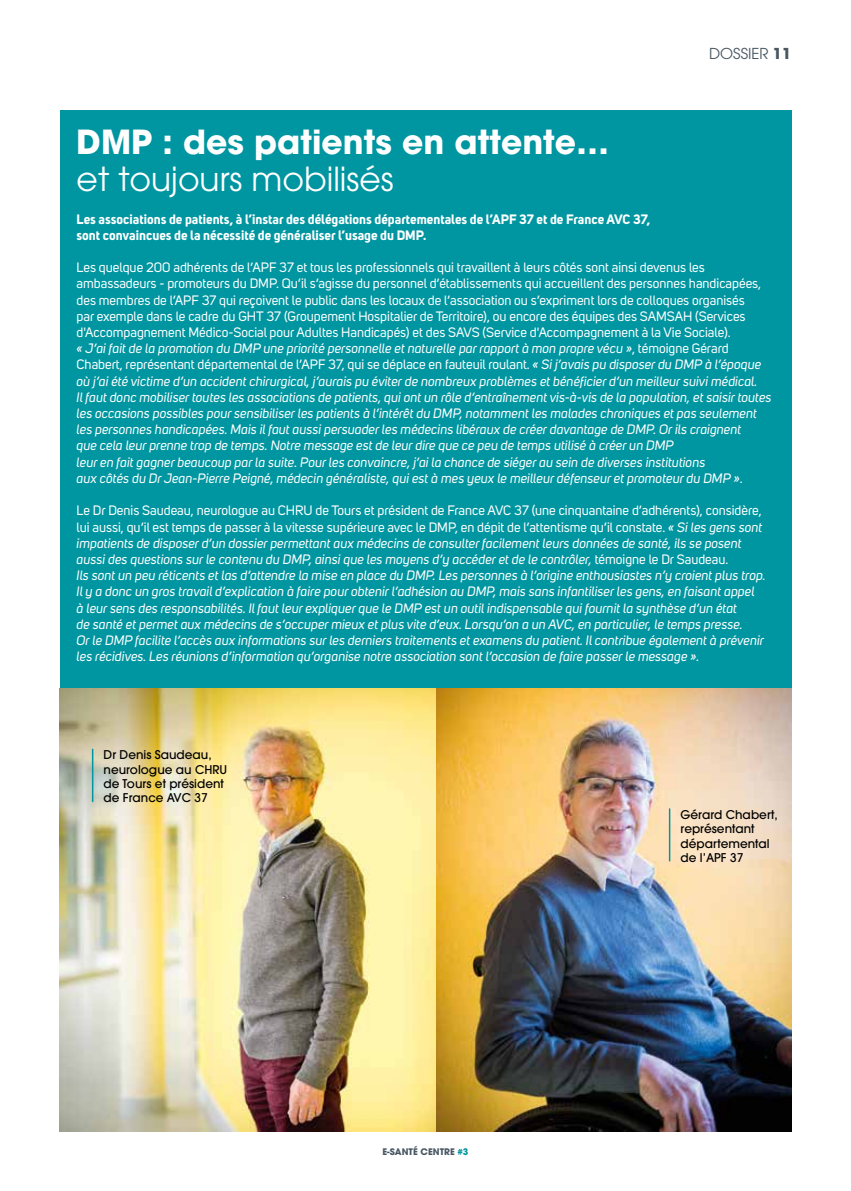
<style>
.page{position:relative;width:851px;height:1191px;background:#fff}
.page>*{position:absolute;margin:0;border:0;box-sizing:border-box;transform-origin:0 0}
.t1{font:700 33px "Avant Garde";color:#fff}
.t2{font:33px "Avant Garde";color:#fff}
.t3{font:15px "Avant Garde";color:#485762}
.t4{font:italic 13.5px/16.2px "Uni Sans";color:#fff}
.t5{font:700 13.5px/16.2px "Uni Sans";color:#fff}
.t6{font:500 12px/14.4px "Avant Garde";color:#000}
.t7{font:700 9px "Avant Garde";color:#485762}
.s1{font-weight:700}
.s2{font-style:normal}
.s3{color:#0096a1}
</style>
<div class="page">
<div style="left:60px;top:111px;width:731px;height:577px;background:#0096a1"></div>
<img style="left:60px;top:688px;width:376px;height:443px">
<hr style="left:92px;top:749px;width:1px;height:52px;background:#0096a1">
<img style="left:436px;top:688px;width:355px;height:443px">
<hr style="left:668px;top:809px;width:2px;height:52px;background:#0096a1">
<p class="t3" style="left:709px;top:45px;width:84px">DOSSIER <span class="s1">11</span></p>
<h1 class="t1" style="left:77px;top:120px;width:534px">DMP : des patients en attente…</h1>
<h1 class="t2" style="left:77px;top:160px;width:318px">et toujours mobilisés</h1>
<p class="t5" style="left:77px;top:211px;width:575px">Les associations de patients, à l’instar des délégations départementales de l’APF 37 et de France AVC 37, sont convaincues de la nécessité de généraliser l’usage du DMP.</p>
<p class="t4" style="left:77px;top:259px;width:696px"><span class="s2">Les quelque 200 adhérents de l’APF 37 et tous les professionnels qui travaillent à leurs côtés sont ainsi devenus les ambassadeurs - promoteurs du DMP. Qu’il s’agisse du personnel d’établissements qui accueillent des personnes handicapées, des membres de l’APF 37 qui reçoivent le public dans les locaux de l’association ou s’expriment lors de colloques organisés<br>par exemple dans le cadre du GHT 37 (Groupement Hospitalier de Territoire), ou encore des équipes des SAMSAH (Services d'Accompagnement Médico-Social pour Adultes Handicapés) et des SAVS (Service d'Accompagnement à la Vie Sociale).<br></span>« J’ai fait de la promotion du DMP une priorité personnelle et naturelle par rapport à mon propre vécu »<span class="s2">, témoigne Gérard Chabert, représentant départemental de l’APF 37, qui se déplace en fauteuil roulant.</span> « Si j’avais pu disposer du DMP à l’époque où j’ai été victime d’un accident chirurgical, j’aurais pu éviter de nombreux problèmes et bénéficier d’un meilleur suivi médical.<br>Il faut donc mobiliser toutes les associations de patients, qui ont un rôle d’entraînement vis-à-vis de la population, et saisir toutes les occasions possibles pour sensibiliser les patients à l’intérêt du DMP, notamment les malades chroniques et pas seulement les personnes handicapées. Mais il faut aussi persuader les médecins libéraux de créer davantage de DMP. Or ils craignent<br>que cela leur prenne trop de temps. Notre message est de leur dire que ce peu de temps utilisé à créer un DMP<br>leur en fait gagner beaucoup par la suite. Pour les convaincre, j’ai la chance de siéger au sein de diverses institutions<br>aux côtés du Dr Jean-Pierre Peigné, médecin généraliste, qui est à mes yeux le meilleur défenseur et promoteur du DMP »<span class="s2">.</span></p>
<p class="t4" style="left:77px;top:502px;width:690px"><span class="s2">Le Dr Denis Saudeau, neurologue au CHRU de Tours et président de France AVC 37 (une cinquantaine d’adhérents), considère, lui aussi, qu’il est temps de passer à la vitesse supérieure avec le DMP, en dépit de l’attentisme qu’il constate.</span> « Si les gens sont impatients de disposer d’un dossier permettant aux médecins de consulter facilement leurs données de santé, ils se posent aussi des questions sur le contenu du DMP, ainsi que les moyens d’y accéder et de le contrôler, <span class="s2">témoigne le Dr Saudeau.<br></span>Ils sont un peu réticents et las d’attendre la mise en place du DMP. Les personnes à l’origine enthousiastes n’y croient plus trop.<br>Il y a donc un gros travail d’explication à faire pour obtenir l’adhésion au DMP, mais sans infantiliser les gens, en faisant appel<br>à leur sens des responsabilités. Il faut leur expliquer que le DMP est un outil indispensable qui fournit la synthèse d’un état<br>de santé et permet aux médecins de s’occuper mieux et plus vite d’eux. Lorsqu’on a un AVC, en particulier, le temps presse.<br>Or le DMP facilite l’accès aux informations sur les derniers traitements et examens du patient. Il contribue également à prévenir les récidives. Les réunions d’information qu’organise notre association sont l’occasion de faire passer le message ».</p>
<p class="t6" style="left:104px;top:747px;width:125px">Dr Denis Saudeau, neurologue au CHRU de Tours et président de France AVC 37</p>
<p class="t7" style="left:382px;top:1145px;width:87px">E-SANTÉ CENTRE <span class="s3">#3</span></p>
<p class="t6" style="left:680px;top:807px;width:99px">Gérard Chabert, représentant départemental de l’APF 37</p>
</div>
